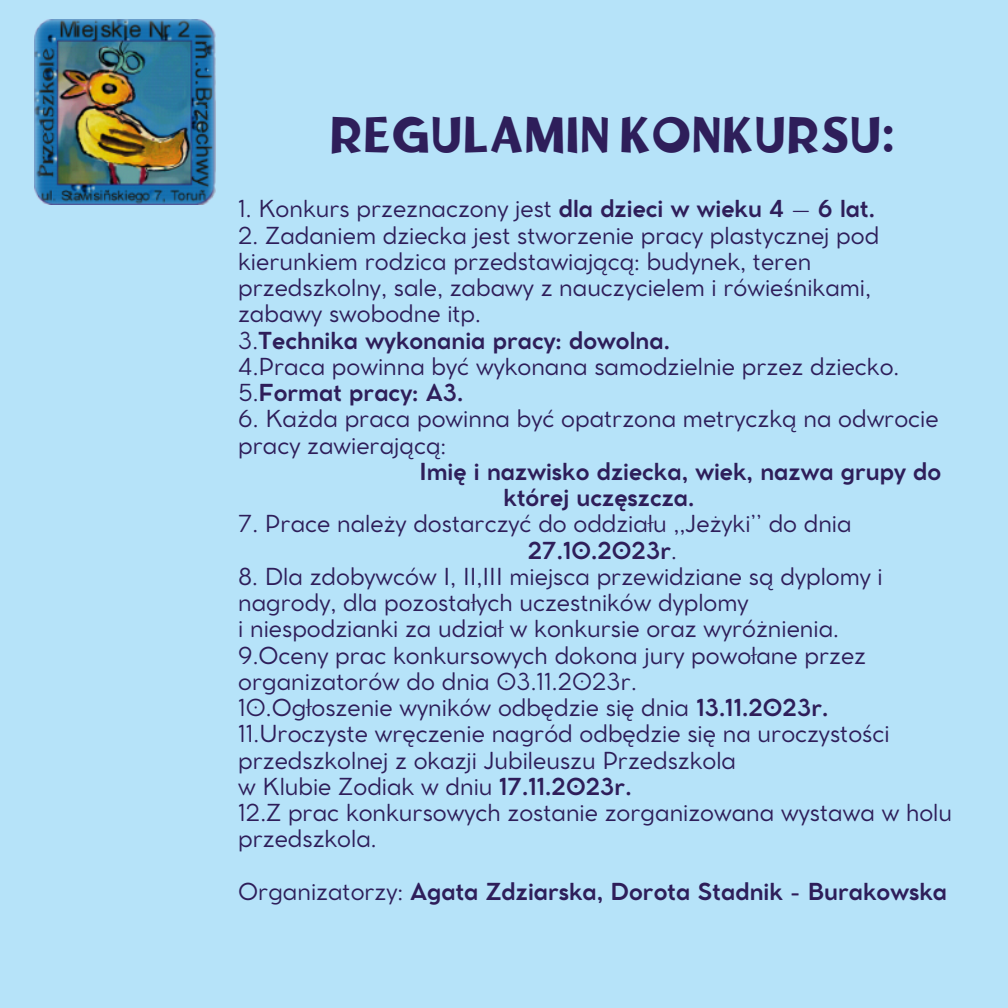
<style>
.page{position:relative;width:1008px;height:1008px;background:#b6e3f9}
.page>*{position:absolute;margin:0;border:0;box-sizing:border-box;transform-origin:0 0}
.t1{font:600 49px "Tufuli Arabic";color:#2e1e5a}
.t2{font:23.1px/26.2px "Cocomat Pro";color:#2e1e5a}
.t3{font:700 23.1px/26.2px "Cocomat Pro";color:#2e1e5a}
.s1{font-weight:700}
.s2{font-weight:400}
</style>
<div class="page">
<img style="left:35px;top:19px;width:181px;height:185px">
<p class="t1" style="left:330px;top:116px;width:566px">REGULAMIN KONKURSU:</p>
<p class="t2" style="left:238px;top:198px;width:638px">1. Konkurs przeznaczony jest <span class="s1">dla dzieci w wieku 4 – 6 lat.</span></p>
<p class="t2" style="left:238px;top:224px;width:643px">2. Zadaniem dziecka jest stworzenie pracy plastycznej pod kierunkiem rodzica przedstawiającą: budynek, teren przedszkolny, sale, zabawy z nauczycielem i rówieśnikami, zabawy swobodne itp.</p>
<p class="t3" style="left:238px;top:329px;width:433px"><span class="s2">3.</span>Technika wykonania pracy: dowolna.</p>
<p class="t2" style="left:238px;top:355px;width:663px">4.Praca powinna być wykonana samodzielnie przez dziecko.</p>
<p class="t3" style="left:238px;top:382px;width:227px"><span class="s2">5.</span>Format pracy: A3.</p>
<p class="t2" style="left:238px;top:408px;width:702px">6. Każda praca powinna być opatrzona metryczką na odwrocie pracy zawierającą:</p>
<p class="t3" style="left:504px;top:460px;width:439px;text-indent:-84px">Imię i nazwisko dziecka, wiek, nazwa grupy do której uczęszcza.</p>
<p class="t2" style="left:238px;top:513px;width:615px">7. Prace należy dostarczyć do oddziału ,,Jeżyki’’ do dnia</p>
<p class="t3" style="left:528px;top:539px;width:151px">27.10.2023r<span class="s2">.</span></p>
<p class="t2" style="left:238px;top:565px;width:646px">8. Dla zdobywców I, II,III miejsca przewidziane są dyplomy i nagrody, dla pozostałych uczestników dyplomy</p>
<p class="t2" style="left:238px;top:618px;width:602px">i niespodzianki za udział w konkursie oraz wyróżnienia.</p>
<p class="t2" style="left:238px;top:644px;width:629px">9.Oceny prac konkursowych dokona jury powołane przez organizatorów do dnia 03.11.2023r.</p>
<p class="t2" style="left:238px;top:697px;width:592px">10.Ogłoszenie wyników odbędzie się dnia <span class="s1">13.11.2023r.</span></p>
<p class="t2" style="left:238px;top:723px;width:653px">11.Uroczyste wręczenie nagród odbędzie się na uroczystości przedszkolnej z okazji Jubileuszu Przedszkola</p>
<p class="t2" style="left:238px;top:775px;width:395px">w Klubie Zodiak w dniu <span class="s1">17.11.2023r.</span></p>
<p class="t2" style="left:238px;top:802px;width:715px">12.Z prac konkursowych zostanie zorganizowana wystawa w holu przedszkola.</p>
<p class="t3" style="left:238px;top:880px;width:710px"><span class="s2">Organizatorzy:</span> Agata Zdziarska, Dorota Stadnik - Burakowska</p>
</div>
